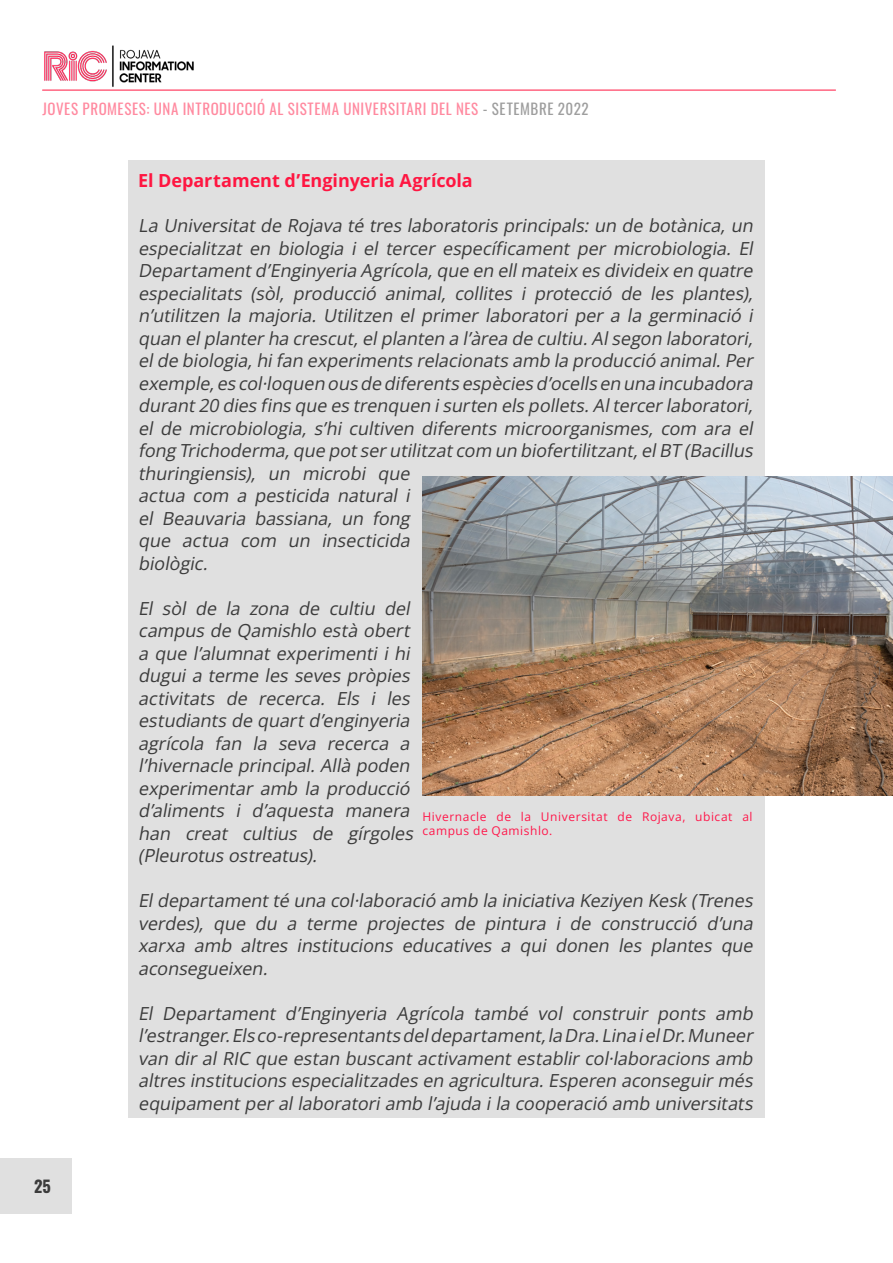
<style>
.page{position:relative;width:893px;height:1263px;background:#fff}
.page>*{position:absolute;margin:0;border:0;box-sizing:border-box;transform-origin:0 0}
.Text{font:italic 18px/22.5px "Open Sans";letter-spacing:-.005em;color:#3c3c3c}
.Text-2{font:18px "Open Sans";color:#ff1641}
.t1{font:700 16.5px "Oswald";color:#3c3c3c}
.t2{font:15px "Oswald";letter-spacing:.04em;color:#ff8aa0}
.t3{font:12px/14.4px "Open Sans";letter-spacing:.045em;color:#ff174a}
.s1{color:#9e9e9e}
</style>
<div class="page">
<img style="left:44px;top:45px;width:150px;height:42px">
<hr style="left:43px;top:90px;width:793px;height:1px;background:#ff1641">
<div style="left:0;top:1158px;width:72px;height:55px;background:#e0e0e0"></div>
<div style="left:128px;top:160px;width:637px;height:958px;background:#e0e0e0"></div>
<img style="left:422px;top:476px;width:471px;height:320px">
<p class="t2" style="left:43px;top:95px;width:548px">JOVES PROMESES: UNA INTRODUCCIÓ AL SISTEMA UNIVERSITARI DEL NES <span class="s1">- SETEMBRE 2022</span></p>
<p class="t1" style="left:34px;top:1172px;width:18px">25</p>
<p class="Text-2" style="left:138px;top:168px;width:336px">El Departament d’Enginyeria Agrícola</p>
<p class="Text" style="left:138px;top:214px;width:620px">La Universitat de Rojava té tres laboratoris principals: un de botànica, un especialitzat en biologia i el tercer específicament per microbiologia. El Departamentd’Enginyeria Agrícola,que en ellmateix es divideix en quatre especialitats (sòl, producció animal, collites i protecció de les plantes), n’utilitzen la majoria. Utilitzen el primer laboratori per a la germinació i quan elplanterha crescut,elplanten a l’àrea de cultiu.Alsegon laboratori, elde biologia,hifan experiments relacionats amb la producció animal.Per exemple,es col·loquen ous de diferents espècies d’ocells en una incubadora durant20 dies fins que es trenquen isurten els pollets.Altercerlaboratori, el de microbiologia, s’hi cultiven diferents microorganismes, com ara el fong Trichoderma,que potserutilitzatcom un biofertilitzant,elBT (Bacillus thuringiensis), un microbi que<br>actua com a pesticida natural i<br>el Beauvaria bassiana, un fong<br>que actua com un insecticida<br>biològic.</p>
<p class="Text" style="left:138px;top:596px;width:280px">El sòl de la zona de cultiu del campus de Qamishlo està obert a que l’alumnat experimenti i hi dugui a terme les seves pròpies activitats de recerca. Els i les estudiants de quartd’enginyeria agrícola fan la seva recerca a l’hivernacle principal.Allà poden experimentar amb la producció d’aliments i d’aquesta manera han creat cultius de gírgoles (Pleurotus ostreatus).</p>
<p class="Text" style="left:138px;top:889px;width:620px;text-align:justify">Eldepartamentté una col·laboració amb la iniciativa Keziyen Kesk (Trenes verdes), que du a terme projectes de pintura i de construcció d’una xarxa amb altres institucions educatives a qui donen les plantes que aconsegueixen.</p>
<p class="Text" style="left:138px;top:1001px;width:620px;text-align:justify">El Departament d’Enginyeria Agrícola també vol construir ponts amb l’estranger.Els co-representants deldepartament,la Dra.Lina ielDr.Muneer van dir al RIC que estan buscant activament establir col·laboracions amb altres institucions especialitzades en agricultura.Esperen aconseguirmés equipamentperallaboratoriamb l’ajuda ila cooperació amb universitats</p>
<p class="t3" style="left:422px;top:809px;width:332px">Hivernacle de la Universitat de Rojava, ubicat al campus de Qamishlo.</p>
</div>
